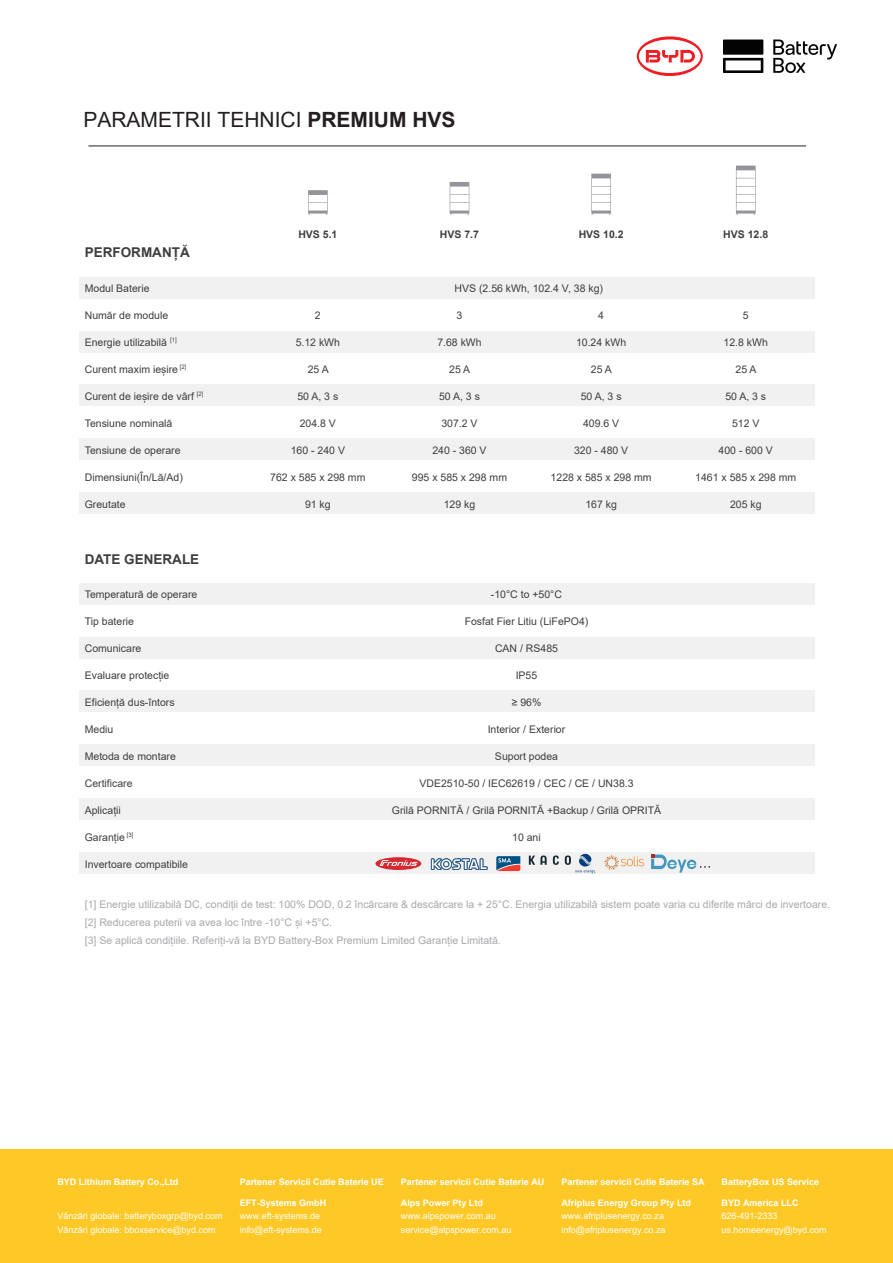
<style>
.page{position:relative;width:893px;height:1263px;background:#fff}
.page>*{position:absolute;margin:0;border:0;box-sizing:border-box;transform-origin:0 0}
.t1{font:21px "Arial";color:#231f20}
.t2{font:700 13.5px "Arial";color:#3e3e3f}
.t3{font:10.5px "Arial";color:#3e3e3f}
.t4{font:10.5px/18px "Arial";color:#a8a9ad}
.t5{font:700 10.5px "Arial";color:#3e3e3f}
.t6{font:9px/13.5px "Arial";color:#fff}
.t7{font:700 9px "Arial";color:#fff}
.s1{font-weight:700}
.s2{font-family:"Adobe Song Std";font-weight:300}
</style>
<div class="page">
<div style="left:0;top:1149px;width:893px;height:114px;background:#fec927"></div>
<div style="left:79px;top:583px;width:735px;height:22px;background:#f1f1f1"></div>
<div style="left:79px;top:637px;width:735px;height:21px;background:#f1f1f1"></div>
<div style="left:79px;top:691px;width:735px;height:21px;background:#f1f1f1"></div>
<div style="left:79px;top:744px;width:735px;height:22px;background:#f1f1f1"></div>
<div style="left:79px;top:798px;width:735px;height:22px;background:#f1f1f1"></div>
<div style="left:79px;top:852px;width:735px;height:21px;background:#f1f1f1"></div>
<div style="left:79px;top:277px;width:735px;height:22px;background:#f1f1f1"></div>
<div style="left:79px;top:331px;width:735px;height:21px;background:#f1f1f1"></div>
<div style="left:79px;top:384px;width:735px;height:22px;background:#f1f1f1"></div>
<div style="left:79px;top:438px;width:735px;height:22px;background:#f1f1f1"></div>
<div style="left:79px;top:492px;width:735px;height:21px;background:#f1f1f1"></div>
<svg style="left:637px;top:36px;width:66px;height:40px"></svg>
<svg style="left:773px;top:40px;width:64px;height:33px"></svg>
<div style="left:723px;top:40px;width:40px;height:15px;background:#030303"></div>
<svg style="left:723px;top:58px;width:40px;height:15px"></svg>
<svg style="left:308px;top:190px;width:20px;height:25px"></svg>
<svg style="left:450px;top:182px;width:19px;height:33px"></svg>
<svg style="left:591px;top:174px;width:20px;height:41px"></svg>
<svg style="left:736px;top:166px;width:20px;height:49px"></svg>
<hr style="left:88px;top:146px;width:718px;height:1px;background:#231f20">
<svg style="left:496px;top:856px;width:24px;height:15px"></svg>
<svg style="left:604px;top:855px;width:40px;height:15px"></svg>
<div style="left:375px;top:857px;width:46px;height:13px;background:#d72731;border-radius:50%"></div>
<svg style="left:380px;top:860px;width:38px;height:6px"></svg>
<svg style="left:431px;top:858px;width:57px;height:12px"></svg>
<svg style="left:529px;top:853px;width:67px;height:20px"></svg>
<svg style="left:651px;top:854px;width:59px;height:19px"></svg>
<h1 class="t1" style="left:83px;top:105px;width:374px">PARAMETRII TEHNICI <span class="s1">PREMIUM HVS</span></h1>
<p class="t2" style="left:85px;top:243px;width:106px">PERFORMANȚĂ</p>
<p class="t3" style="left:85px;top:281px;width:66px">Modul Baterie</p>
<p class="t3" style="left:85px;top:308px;width:85px">Număr de module</p>
<p class="t3" style="left:85px;top:335px;width:94px">Energie utilizabilă <sup>[1]</sup></p>
<p class="t3" style="left:85px;top:362px;width:103px">Curent maxim ieșire <sup>[2]</sup></p>
<p class="t3" style="left:85px;top:389px;width:120px">Curent de ieșire de vârf <sup>[2]</sup></p>
<p class="t3" style="left:85px;top:416px;width:89px">Tensiune nominală</p>
<p class="t3" style="left:85px;top:443px;width:97px">Tensiune de operare</p>
<p class="t3" style="left:85px;top:470px;width:100px">Dimensiuni(În/Lă/Ad)</p>
<p class="t3" style="left:85px;top:497px;width:42px">Greutate</p>
<p class="t2" style="left:85px;top:549px;width:116px">DATE GENERALE</p>
<p class="t3" style="left:85px;top:587px;width:114px">Temperatură de operare</p>
<p class="t3" style="left:85px;top:614px;width:51px">Tip baterie</p>
<p class="t3" style="left:85px;top:641px;width:58px">Comunicare</p>
<p class="t3" style="left:85px;top:668px;width:86px">Evaluare protecție</p>
<p class="t3" style="left:85px;top:695px;width:91px">Eficiență dus-întors</p>
<p class="t3" style="left:85px;top:722px;width:30px">Mediu</p>
<p class="t3" style="left:85px;top:749px;width:93px">Metoda de montare</p>
<p class="t3" style="left:85px;top:776px;width:49px">Certificare</p>
<p class="t3" style="left:85px;top:803px;width:38px">Aplicații</p>
<p class="t3" style="left:85px;top:830px;width:50px">Garanție <sup>[3]</sup></p>
<p class="t3" style="left:85px;top:857px;width:105px">Invertoare compatibile</p>
<p class="t5" style="left:298px;top:226px;width:41px">HVS 5.1</p>
<p class="t3" style="left:315px;top:308px;width:7px">2</p>
<p class="t3" style="left:296px;top:335px;width:46px">5.12 kWh</p>
<p class="t3" style="left:308px;top:362px;width:23px">25 A</p>
<p class="t3" style="left:297px;top:389px;width:42px">50 A, 3 s</p>
<p class="t3" style="left:300px;top:416px;width:38px">204.8 V</p>
<p class="t3" style="left:291px;top:443px;width:56px">160 - 240 V</p>
<p class="t3" style="left:270px;top:470px;width:97px">762 x 585 x 298 mm</p>
<p class="t3" style="left:305px;top:497px;width:27px">91 kg</p>
<p class="t5" style="left:440px;top:226px;width:41px">HVS 7.7</p>
<p class="t5" style="left:579px;top:226px;width:46px">HVS 10.2</p>
<p class="t3" style="left:455px;top:281px;width:150px">HVS (2.56 kWh, 102.4 V, 38 kg)</p>
<p class="t3" style="left:457px;top:308px;width:7px">3</p>
<p class="t3" style="left:437px;top:335px;width:46px">7.68 kWh</p>
<p class="t3" style="left:449px;top:362px;width:23px">25 A</p>
<p class="t3" style="left:439px;top:389px;width:42px">50 A, 3 s</p>
<p class="t3" style="left:441px;top:416px;width:38px">307.2 V</p>
<p class="t3" style="left:432px;top:443px;width:56px">240 - 360 V</p>
<p class="t3" style="left:412px;top:470px;width:97px">995 x 585 x 298 mm</p>
<p class="t3" style="left:444px;top:497px;width:33px">129 kg</p>
<p class="t3" style="left:598px;top:308px;width:7px">4</p>
<p class="t3" style="left:576px;top:335px;width:52px">10.24 kWh</p>
<p class="t3" style="left:591px;top:362px;width:23px">25 A</p>
<p class="t3" style="left:581px;top:389px;width:42px">50 A, 3 s</p>
<p class="t3" style="left:583px;top:416px;width:38px">409.6 V</p>
<p class="t3" style="left:574px;top:443px;width:56px">320 - 480 V</p>
<p class="t3" style="left:551px;top:470px;width:102px">1228 x 585 x 298 mm</p>
<p class="t3" style="left:585px;top:497px;width:33px">167 kg</p>
<p class="t3" style="left:491px;top:587px;width:73px">-10°C to +50°C</p>
<p class="t3" style="left:465px;top:614px;width:125px">Fosfat Fier Litiu (LiFePO4)</p>
<p class="t3" style="left:495px;top:641px;width:65px">CAN / RS485</p>
<p class="t3" style="left:516px;top:668px;width:23px">IP55</p>
<p class="t3" style="left:512px;top:695px;width:31px">≥ 96%</p>
<p class="t3" style="left:488px;top:722px;width:79px">Interior / Exterior</p>
<p class="t3" style="left:495px;top:749px;width:65px">Suport podea</p>
<p class="t3" style="left:419px;top:776px;width:216px">VDE2510-50 / IEC62619 / CEC / CE / UN38.3</p>
<p class="t3" style="left:392px;top:803px;width:271px">Grilă PORNITĂ / Grilă PORNITĂ +Backup / Grilă OPRITĂ</p>
<p class="t3" style="left:512px;top:830px;width:30px">10 ani</p>
<p class="t5" style="left:723px;top:226px;width:46px">HVS 12.8</p>
<p class="t3" style="left:743px;top:308px;width:7px">5</p>
<p class="t3" style="left:724px;top:335px;width:46px">12.8 kWh</p>
<p class="t3" style="left:735px;top:362px;width:23px">25 A</p>
<p class="t3" style="left:725px;top:389px;width:42px">50 A, 3 s</p>
<p class="t3" style="left:732px;top:416px;width:29px">512 V</p>
<p class="t3" style="left:719px;top:443px;width:56px">400 - 600 V</p>
<p class="t3" style="left:695px;top:470px;width:102px">1461 x 585 x 298 mm</p>
<p class="t3" style="left:730px;top:497px;width:33px">205 kg</p>
<p class="t4" style="left:85px;top:895px;width:747px">[1] Energie utilizabilă DC, condiții de test: 100% DOD, 0<span class="s2">.</span>2 încărcare &amp; descărcare la + 25°C. Energia utilizabilă sistem poate varia cu diferite mărci de invertoare. [2] Reducerea puterii va avea loc între -10°C și +5°C.<br>[3] Se aplică condițiile. Referiți-vă la BYD Battery-Box Premium Limited Garanție Limitată.</p>
<p class="t7" style="left:57px;top:1175px;width:123px">BYD Lithium Battery Co.,Ltd</p>
<p class="t6" style="left:57px;top:1209px;width:167px">Vânzări globale: batteryboxgrp@byd.com<br>Vânzări globale: bboxservice@byd.com</p>
<p class="t7" style="left:240px;top:1175px;width:146px">Partener Servicii Cutie Baterie UE</p>
<p class="t6" style="left:240px;top:1209px;width:84px">www.eft-systems.de info@eft-systems.de</p>
<p class="t7" style="left:240px;top:1196px;width:88px">EFT-Systems GmbH</p>
<p class="t7" style="left:401px;top:1175px;width:145px">Partener servicii Cutie Baterie AU</p>
<p class="t7" style="left:401px;top:1196px;width:84px">Alps Power Pty Ltd</p>
<p class="t6" style="left:401px;top:1209px;width:112px">www.alpspower.com.au service@alpspower.com.au</p>
<p class="t7" style="left:561px;top:1175px;width:145px">Partener servicii Cutie Baterie SA</p>
<p class="t7" style="left:561px;top:1196px;width:131px">Afriplus Energy Group Pty Ltd</p>
<p class="t6" style="left:561px;top:1209px;width:106px">www.afriplusenergy.co.za info@afriplusenergy.co.za</p>
<p class="t7" style="left:722px;top:1175px;width:99px">BatteryBox US Service</p>
<p class="t7" style="left:722px;top:1196px;width:79px">BYD America LLC</p>
<p class="t6" style="left:722px;top:1209px;width:107px">626-491-2333 us.homeenergy@byd.com</p>
</div>
